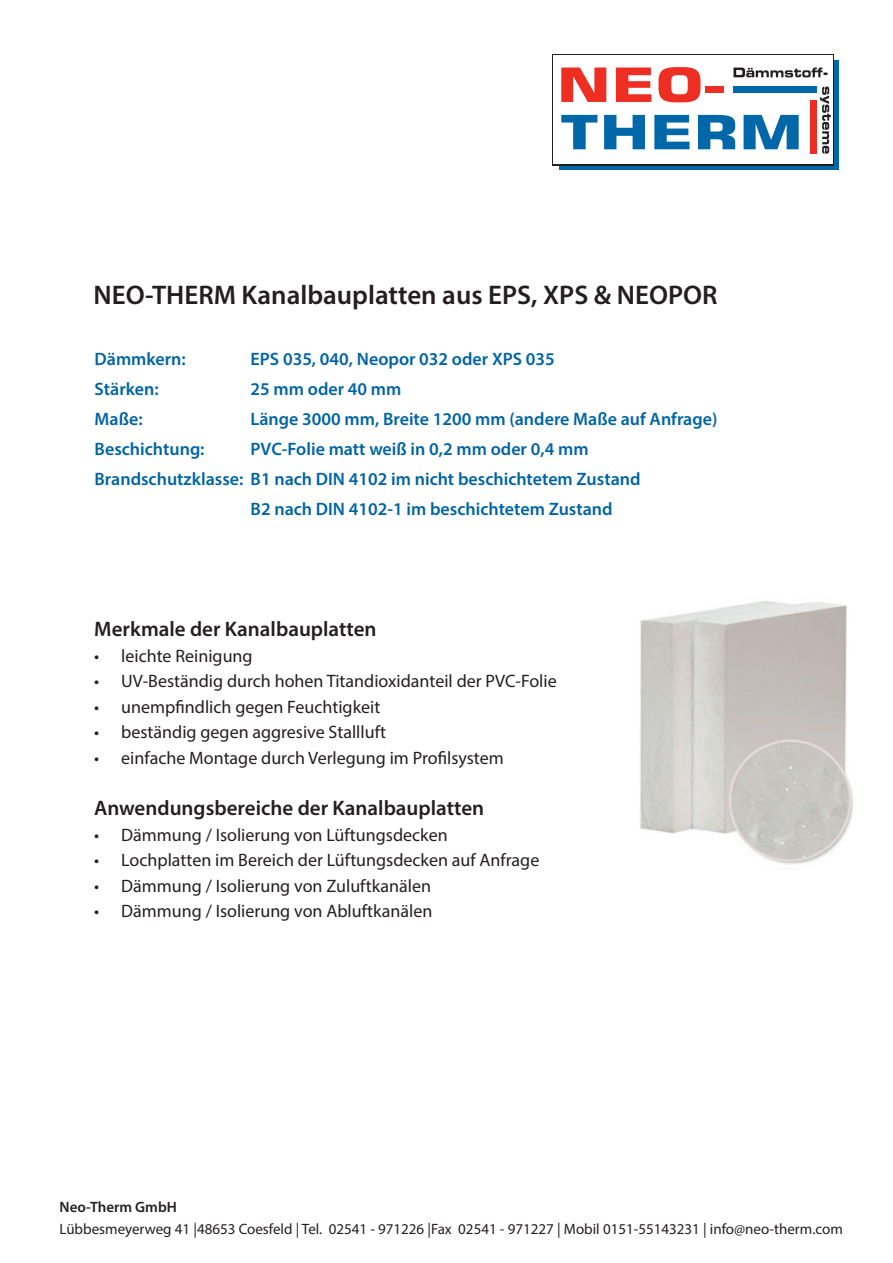
<style>
.page{position:relative;width:893px;height:1263px;background:#fff}
.page>*{position:absolute;margin:0;border:0;box-sizing:border-box;transform-origin:0 0}
.t1{font:600 27px "Myriad Pro";color:#231f20}
.t2{font:600 21px "Myriad Pro";color:#231f20}
.t3{font:18px "Myriad Pro";color:#231f20}
.t4{font:600 18px "Myriad Pro";color:#0064a3}
.t5{font:15px "Myriad Pro";color:#231f20}
.t6{font:600 15px "Myriad Pro";color:#231f20}
</style>
<div class="page">
<svg style="left:559px;top:61px;width:280px;height:109px;background:#055d95"></svg>
<div style="left:552px;top:54px;width:282px;height:111px;background:#231f20"></div>
<div style="left:553px;top:55px;width:280px;height:109px;background:#fff"></div>
<div style="left:705px;top:86px;width:19px;height:7px;background:#ee2e22"></div>
<svg style="left:561px;top:67px;width:139px;height:35px"></svg>
<svg style="left:561px;top:115px;width:238px;height:34px"></svg>
<svg style="left:733px;top:68px;width:94px;height:9px"></svg>
<svg style="left:820px;top:87px;width:11px;height:67px"></svg>
<div style="left:733px;top:86px;width:84px;height:7px;background:#0068a9"></div>
<div style="left:810px;top:100px;width:7px;height:54px;background:#ee2e22"></div>
<img style="left:640px;top:601px;width:214px;height:268px">
<h1 class="t1" style="left:94px;top:278px;width:625px">NEO-THERM Kanalbauplatten aus EPS, XPS &amp; NEOPOR</h1>
<p class="t4" style="left:95px;top:348px;width:93px">Dämmkern:</p>
<p class="t4" style="left:251px;top:348px;width:306px">EPS 035, 040, Neopor 032 oder XPS 035</p>
<p class="t4" style="left:95px;top:378px;width:66px">Stärken:</p>
<p class="t4" style="left:251px;top:378px;width:152px">25 mm oder 40 mm</p>
<p class="t4" style="left:95px;top:408px;width:50px">Maße:</p>
<p class="t4" style="left:251px;top:408px;width:468px">Länge 3000 mm, Breite 1200 mm (andere Maße auf Anfrage)</p>
<p class="t4" style="left:95px;top:438px;width:111px">Beschichtung:</p>
<p class="t4" style="left:251px;top:438px;width:339px">PVC-Folie matt weiß in 0,2 mm oder 0,4 mm</p>
<p class="t4" style="left:95px;top:468px;width:547px">Brandschutzklasse: B1 nach DIN 4102 im nicht beschichtetem Zustand</p>
<p class="t4" style="left:251px;top:498px;width:364px">B2 nach DIN 4102-1 im beschichtetem Zustand</p>
<p class="t2" style="left:94px;top:616px;width:284px">Merkmale der Kanalbauplatten</p>
<p class="t3" style="left:94px;top:645px;width:160px">• leichte Reinigung</p>
<p class="t3" style="left:94px;top:670px;width:464px">• UV-Beständig durch hohen Titandioxidanteil der PVC-Folie</p>
<p class="t3" style="left:94px;top:696px;width:288px">• unempfindlich gegen Feuchtigkeit</p>
<p class="t3" style="left:94px;top:721px;width:293px">• beständig gegen aggresive Stallluft</p>
<p class="t3" style="left:94px;top:747px;width:411px">• einfache Montage durch Verlegung im Profilsystem</p>
<p class="t2" style="left:94px;top:795px;width:391px">Anwendungsbereiche der Kanalbauplatten</p>
<p class="t3" style="left:94px;top:824px;width:355px">• Dämmung / Isolierung von Lüftungsdecken</p>
<p class="t3" style="left:94px;top:849px;width:447px">• Lochplatten im Bereich der Lüftungsdecken auf Anfrage</p>
<p class="t3" style="left:94px;top:875px;width:338px">• Dämmung / Isolierung von Zuluftkanälen</p>
<p class="t3" style="left:94px;top:900px;width:340px">• Dämmung / Isolierung von Abluftkanälen</p>
<p class="t6" style="left:60px;top:1197px;width:119px">Neo-Therm GmbH</p>
<p class="t5" style="left:60px;top:1220px;width:785px">Lübbesmeyerweg 41 |48653 Coesfeld | Tel. 02541 - 971226 |Fax 02541 - 971227 | Mobil 0151-55143231 | info@neo-therm.com</p>
</div>
